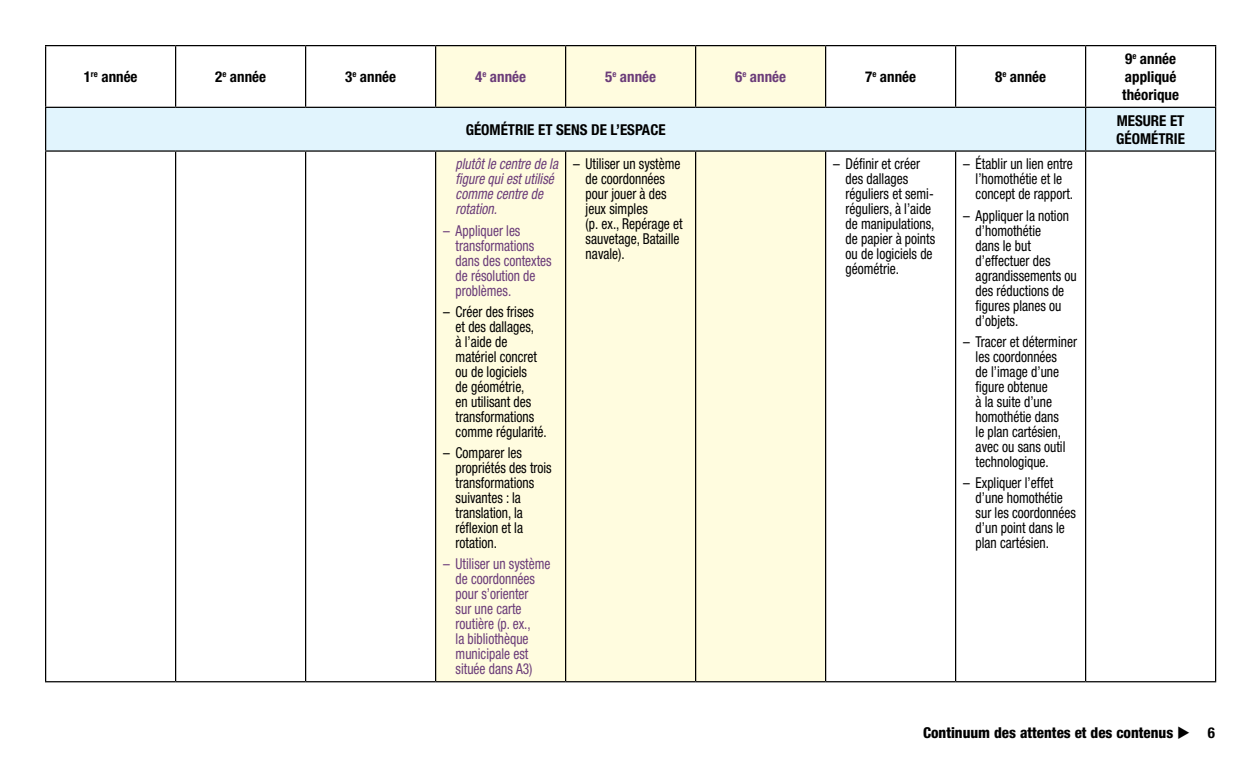
<style>
.page{position:relative;width:1260px;height:765px;background:#fff}
.page>*{position:absolute;margin:0;border:0;box-sizing:border-box;transform-origin:0 0}
.t1{font:condensed 15px/15px "Helvetica Neue LT Std";color:#000;scale:.9 1}
.t2{font:condensed 15px/15px "Helvetica Neue LT Std";color:#6b3c79;scale:.9 1}
.t3{font:700 condensed 15px/18px "Helvetica Neue LT Std";color:#000}
.t4{font:italic condensed 15px/15px "Helvetica Neue LT Std";color:#6b3c79;scale:.9 1}
.t5{font:800 condensed 15px "Helvetica Neue LT Std";color:#000}
.t6{font:700 condensed 15px "Helvetica Neue LT Std";color:#6b3c79}
.s1{font-weight:700}
</style>
<div class="page">
<div style="left:436px;top:46px;width:389px;height:635px;background:#fffcdf"></div>
<div style="left:46px;top:108px;width:1169px;height:42px;background:#e1f4fd"></div>
<hr style="left:45px;top:45px;width:131px;height:1px;background:#000">
<hr style="left:45px;top:46px;width:1px;height:61px;background:#000">
<hr style="left:176px;top:45px;width:130px;height:1px;background:#000">
<hr style="left:175px;top:46px;width:1px;height:61px;background:#000">
<hr style="left:306px;top:45px;width:130px;height:1px;background:#000">
<hr style="left:305px;top:46px;width:1px;height:61px;background:#000">
<hr style="left:436px;top:45px;width:130px;height:1px;background:#000">
<hr style="left:435px;top:46px;width:1px;height:61px;background:#000">
<hr style="left:566px;top:45px;width:130px;height:1px;background:#000">
<hr style="left:565px;top:46px;width:1px;height:61px;background:#000">
<hr style="left:696px;top:45px;width:130px;height:1px;background:#000">
<hr style="left:695px;top:46px;width:1px;height:61px;background:#000">
<hr style="left:826px;top:45px;width:130px;height:1px;background:#000">
<hr style="left:825px;top:46px;width:1px;height:61px;background:#000">
<hr style="left:956px;top:45px;width:130px;height:1px;background:#000">
<hr style="left:955px;top:46px;width:1px;height:61px;background:#000">
<hr style="left:1086px;top:45px;width:130px;height:1px;background:#000">
<hr style="left:1085px;top:46px;width:1px;height:61px;background:#000">
<hr style="left:1215px;top:46px;width:1px;height:61px;background:#000">
<hr style="left:45px;top:152px;width:1px;height:529px;background:#000">
<hr style="left:175px;top:152px;width:1px;height:529px;background:#000">
<hr style="left:305px;top:152px;width:1px;height:529px;background:#000">
<hr style="left:435px;top:152px;width:1px;height:529px;background:#000">
<hr style="left:565px;top:152px;width:1px;height:529px;background:#000">
<hr style="left:695px;top:152px;width:1px;height:529px;background:#000">
<hr style="left:825px;top:152px;width:1px;height:529px;background:#000">
<hr style="left:955px;top:152px;width:1px;height:529px;background:#000">
<hr style="left:1085px;top:152px;width:1px;height:529px;background:#000">
<hr style="left:1215px;top:152px;width:1px;height:529px;background:#000">
<hr style="left:45px;top:681px;width:131px;height:1px;background:#000">
<hr style="left:176px;top:681px;width:130px;height:1px;background:#000">
<hr style="left:306px;top:681px;width:130px;height:1px;background:#000">
<hr style="left:436px;top:681px;width:130px;height:1px;background:#000">
<hr style="left:566px;top:681px;width:130px;height:1px;background:#000">
<hr style="left:696px;top:681px;width:130px;height:1px;background:#000">
<hr style="left:826px;top:681px;width:130px;height:1px;background:#000">
<hr style="left:956px;top:681px;width:130px;height:1px;background:#000">
<hr style="left:1086px;top:681px;width:130px;height:1px;background:#000">
<hr style="left:45px;top:107px;width:131px;height:1px;background:#000">
<hr style="left:45px;top:108px;width:1px;height:42px;background:#000">
<hr style="left:176px;top:107px;width:130px;height:1px;background:#000">
<hr style="left:306px;top:107px;width:130px;height:1px;background:#000">
<hr style="left:436px;top:107px;width:130px;height:1px;background:#000">
<hr style="left:566px;top:107px;width:130px;height:1px;background:#000">
<hr style="left:696px;top:107px;width:130px;height:1px;background:#000">
<hr style="left:826px;top:107px;width:130px;height:1px;background:#000">
<hr style="left:956px;top:107px;width:130px;height:1px;background:#000">
<hr style="left:1086px;top:107px;width:130px;height:1px;background:#000">
<hr style="left:1085px;top:108px;width:1px;height:42px;background:#000">
<hr style="left:1215px;top:108px;width:1px;height:42px;background:#000">
<hr style="left:45px;top:150px;width:131px;height:2px;background:#000">
<hr style="left:176px;top:150px;width:130px;height:2px;background:#000">
<hr style="left:306px;top:150px;width:130px;height:2px;background:#000">
<hr style="left:436px;top:150px;width:130px;height:2px;background:#000">
<hr style="left:566px;top:150px;width:130px;height:2px;background:#000">
<hr style="left:696px;top:150px;width:130px;height:2px;background:#000">
<hr style="left:826px;top:150px;width:130px;height:2px;background:#000">
<hr style="left:956px;top:150px;width:130px;height:2px;background:#000">
<hr style="left:1086px;top:150px;width:130px;height:2px;background:#000">
<p class="t3" style="left:84px;top:67px;width:55px">1<sup>re</sup> année</p>
<p class="t3" style="left:215px;top:67px;width:52px">2<sup>e</sup> année</p>
<p class="t3" style="left:345px;top:67px;width:52px">3<sup>e</sup> année</p>
<p class="t6" style="left:475px;top:67px;width:52px">4<sup>e</sup> année</p>
<p class="t6" style="left:605px;top:67px;width:52px">5<sup>e</sup> année</p>
<p class="t6" style="left:735px;top:67px;width:52px">6<sup>e</sup> année</p>
<p class="t3" style="left:865px;top:67px;width:52px">7<sup>e</sup> année</p>
<p class="t3" style="left:995px;top:67px;width:52px">8<sup>e</sup> année</p>
<p class="t3" style="left:1122px;top:49px;width:58px">9<sup>e</sup> année appliqué théorique</p>
<p class="t3" style="left:466px;top:120px;width:201px">GÉOMÉTRIE ET SENS DE L’ESPACE</p>
<p class="t3" style="left:1116px;top:111px;width:70px">MESURE ET<br>GÉOMÉTRIE</p>
<p class="t4" style="left:456px;top:157px;width:115px">plutôt le centre de la figure qui est utilisé comme centre de rotation.</p>
<p class="t2" style="left:456px;top:223px;width:108px;text-indent:-13px">– Appliquer les transformations dans des contextes de résolution de problèmes.</p>
<p class="t1" style="left:456px;top:304px;width:103px;text-indent:-13px">– Créer des frises et des dallages,<br>à l’aide de matériel concret ou de logiciels<br>de géométrie,<br>en utilisant des transformations comme régularité.</p>
<p class="t1" style="left:456px;top:445px;width:108px;text-indent:-13px">– Comparer les propriétés des trois transformations suivantes : la translation, la réflexion et la rotation.</p>
<p class="t2" style="left:456px;top:556px;width:107px;text-indent:-13px">– Utiliser un système de coordonnées pour s’orienter<br>sur une carte routière (p. ex.,<br>la bibliothèque municipale est située dans A3)</p>
<p class="t1" style="left:586px;top:156px;width:109px;text-indent:-13px">– Utiliser un système de coordonnées pour jouer à des jeux simples<br>(p. ex., Repérage et sauvetage, Bataille navale).</p>
<p class="t1" style="left:846px;top:156px;width:101px;text-indent:-13px">– Définir et créer des dallages réguliers et semi&shy;réguliers, à l’aide de manipulations, de papier à points ou de logiciels de géométrie.</p>
<p class="t1" style="left:976px;top:156px;width:110px;text-indent:-13px">– Établir un lien entre l’homothétie et le concept de rapport.</p>
<p class="t1" style="left:976px;top:208px;width:114px;text-indent:-13px">– Appliquer la notion d’homothétie<br>dans le but d’effectuer des agrandissements ou des réductions de figures planes ou d’objets.</p>
<p class="t1" style="left:976px;top:334px;width:114px;text-indent:-13px">– Tracer et déterminer les coordonnées<br>de l’image d’une figure obtenue<br>à la suite d’une homothétie dans<br>le plan cartésien, avec ou sans outil technologique.</p>
<p class="t1" style="left:976px;top:475px;width:113px;text-indent:-13px">– Expliquer l’effet d’une homothétie sur les coordonnées d’un point dans le plan cartésien.</p>
<p class="t5" style="left:923px;top:724px;width:294px">Continuum des attentes et des contenus ◆ <span class="s1">6</span></p>
</div>
